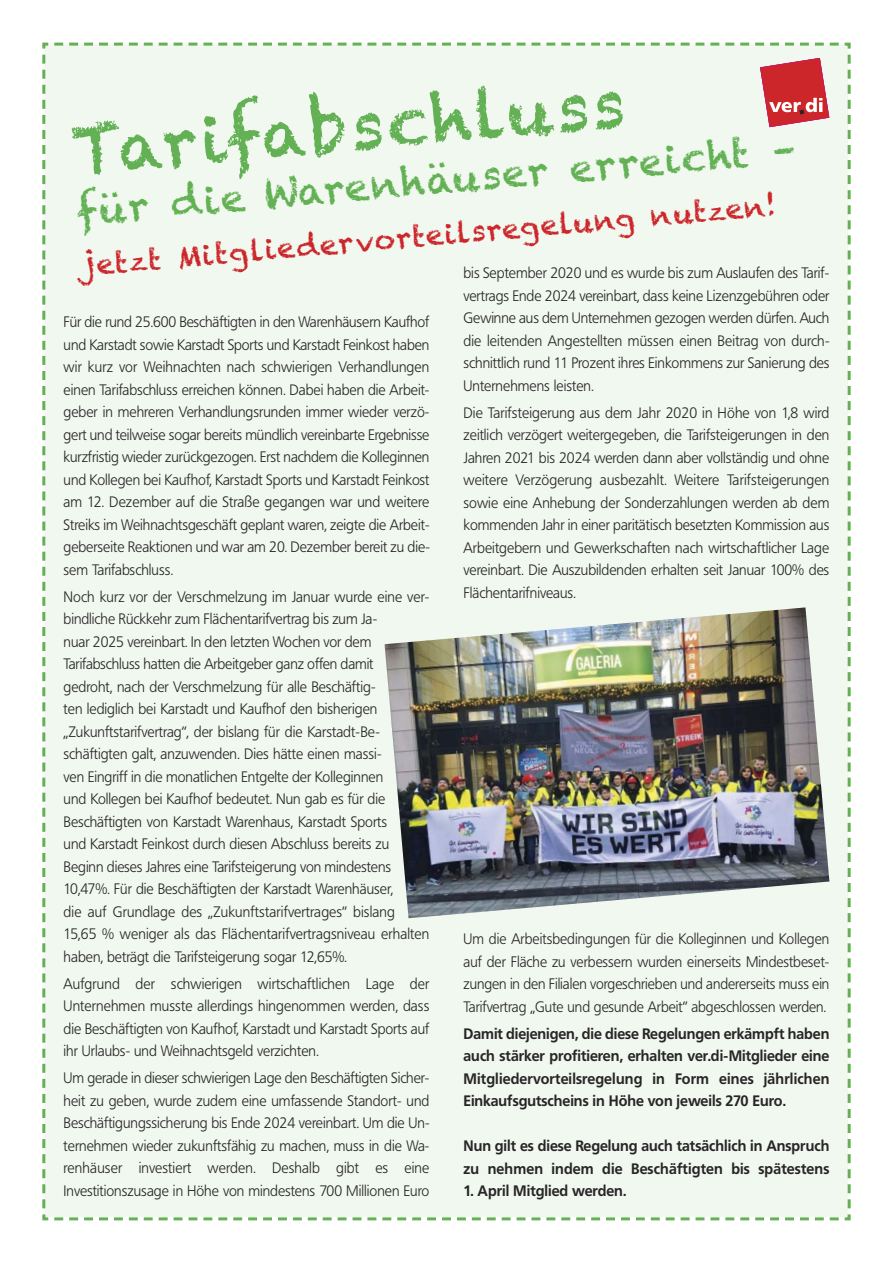
<style>
.page{position:relative;width:893px;height:1263px;background:#fff}
.page>*{position:absolute;margin:0;border:0;box-sizing:border-box;transform-origin:0 0}
.t1{font:66px "Chalkduster";color:#63b154}
.t2{font:39px "Chalkduster";color:#63b154}
.t3{font:28.5px "Chalkduster";color:#cc262a}
.t4{font:300 15px/22.5px "Frutiger BQ";color:#272526;text-align:justify;scale:.96 1}
.t5{font:700 15px/22.5px "Frutiger BQ";color:#272526;text-align:justify;scale:.96 1}
.t6{font:300 15px/22.5px "Frutiger BQ";color:#272526;text-align:justify;scale:.95 1}
</style>
<div class="page">
<div style="left:42px;top:42px;width:809px;height:1179px;background:#f1f8f0"></div>
<img style="left:384px;top:607px;width:445px;height:311px">
<h1 class="t1" style="left:69px;top:116px;width:556px;rotate:-5deg">Tarifabschluss</h1>
<h2 class="t2" style="left:75px;top:191px;width:723px;rotate:-5deg">für die Warenhäuser erreicht –</h2>
<h3 class="t3" style="left:80px;top:251px;width:698px;rotate:-5deg">jetzt Mitgliedervorteilsregelung nutzen!</h3>
<p class="t4" style="left:463px;top:263px;width:383px">bis September 2020 und es wurde bis zum Auslaufen des Tarif&shy;vertrags Ende 2024 vereinbart, dass keine Lizenzgebühren oder Gewinne aus dem Unternehmen gezogen werden dürfen. Auch die leitenden Angestellten müssen einen Beitrag von durch&shy;schnittlich rund 11 Prozent ihres Einkommens zur Sanierung des Unternehmens leisten.</p>
<p class="t4" style="left:463px;top:402px;width:382px">Die Tarifsteigerung aus dem Jahr 2020 in Höhe von 1,8 wird zeitlich verzögert weitergegeben, die Tarifsteigerungen in den Jahren 2021 bis 2024 werden dann aber vollständig und ohne weitere Verzögerung ausbezahlt. Weitere Tarifsteigerungen sowie eine Anhebung der Sonderzahlungen werden ab dem kommenden Jahr in einer paritätisch besetzten Kommission aus Arbeitgebern und Gewerkschaften nach wirtschaftlicher Lage vereinbart. Die Auszubildenden erhalten seit Januar 100% des Flächentarifniveaus.</p>
<p class="t4" style="left:64px;top:312px;width:383px">Für die rund 25.600 Beschäftigten in den Warenhäusern Kaufhof und Karstadt sowie Karstadt Sports und Karstadt Feinkost haben wir kurz vor Weihnachten nach schwierigen Verhandlungen einen Tarifabschluss erreichen können. Dabei haben die Arbeit&shy;geber in mehreren Verhandlungsrunden immer wieder verzö&shy;gert und teilweise sogar bereits mündlich vereinbarte Ergebnisse kurzfristig wieder zurückgezogen. Erst nachdem die Kolleginnen und Kollegen bei Kaufhof, Karstadt Sports und Karstadt Feinkost am 12. Dezember auf die Straße gegangen war und weitere Streiks im Weihnachtsgeschäft geplant waren, zeigte die Arbeit&shy;geberseite Reaktionen und war am 20. Dezember bereit zu die&shy;sem Tarifabschluss.</p>
<p class="t4" style="left:64px;top:587px;width:382px;text-align:left">Noch kurz vor der Verschmelzung im Januar wurde eine ver&shy;bindliche Rückkehr zum Flächentarifvertrag bis zum Ja-<br>nuar 2025 vereinbart. In den letzten Wochen vor dem Tarifabschluss hatten die Arbeitgeber ganz offen damit<br>gedroht, nach der Verschmelzung für alle Beschäftig-<br>ten lediglich bei Karstadt und Kaufhof den bisherigen „Zukunftstarifvertrag“, der bislang für die Karstadt-Be&shy;schäftigten galt, anzuwenden. Dies hätte einen massi-<br>ven Eingriff in die monatlichen Entgelte der Kolleginnen<br>und Kollegen bei Kaufhof bedeutet. Nun gab es für die Beschäftigten von Karstadt Warenhaus, Karstadt Sports<br>und Karstadt Feinkost durch diesen Abschluss bereits zu Beginn dieses Jahres eine Tarifsteigerung von mindestens 10,47%. Für die Beschäftigten der Karstadt Warenhäuser,<br>die auf Grundlage des „Zukunftstarifvertrages“ bislang 15,65 % weniger als das Flächentarifvertragsniveau erhalten haben, beträgt die Tarifsteigerung sogar 12,65%.</p>
<p class="t4" style="left:64px;top:974px;width:382px">Aufgrund der schwierigen wirtschaftlichen Lage der Unternehmen musste allerdings hingenommen werden, dass die Beschäftigten von Kaufhof, Karstadt und Karstadt Sports auf ihr Urlaubs- und Weihnachtsgeld verzichten.</p>
<p class="t4" style="left:64px;top:1068px;width:383px">Um gerade in dieser schwierigen Lage den Beschäftigten Sicher&shy;heit zu geben, wurde zudem eine umfassende Standort- und Beschäftigungssicherung bis Ende 2024 vereinbart. Um die Un&shy;ternehmen wieder zukunftsfähig zu machen, muss in die Wa&shy;renhäuser investiert werden. Deshalb gibt es eine Investitionszusage in Höhe von mindestens 700 Millionen Euro</p>
<p class="t6" style="left:463px;top:929px;width:386px">Um die Arbeitsbedingungen für die Kolleginnen und Kollegen auf der Fläche zu verbessern wurden einerseits Mindestbeset&shy;zungen in den Filialen vorgeschrieben und andererseits muss ein Tarifvertrag „Gute und gesunde Arbeit“ abgeschlossen werden.</p>
<p class="t5" style="left:463px;top:1023px;width:382px">Damit diejenigen, die diese Regelungen erkämpft haben auch stärker profitieren, erhalten ver.di-Mitglieder eine Mitgliedervorteilsregelung in Form eines jährlichen Einkaufsgutscheins in Höhe von jeweils 270 Euro.</p>
<p class="t5" style="left:463px;top:1136px;width:382px">Nun gilt es diese Regelung auch tatsächlich in Anspruch zu nehmen indem die Beschäftigten bis spätestens</p>
<p class="t5" style="left:463px;top:1181px;width:171px">1. April Mitglied werden.</p>
</div>
